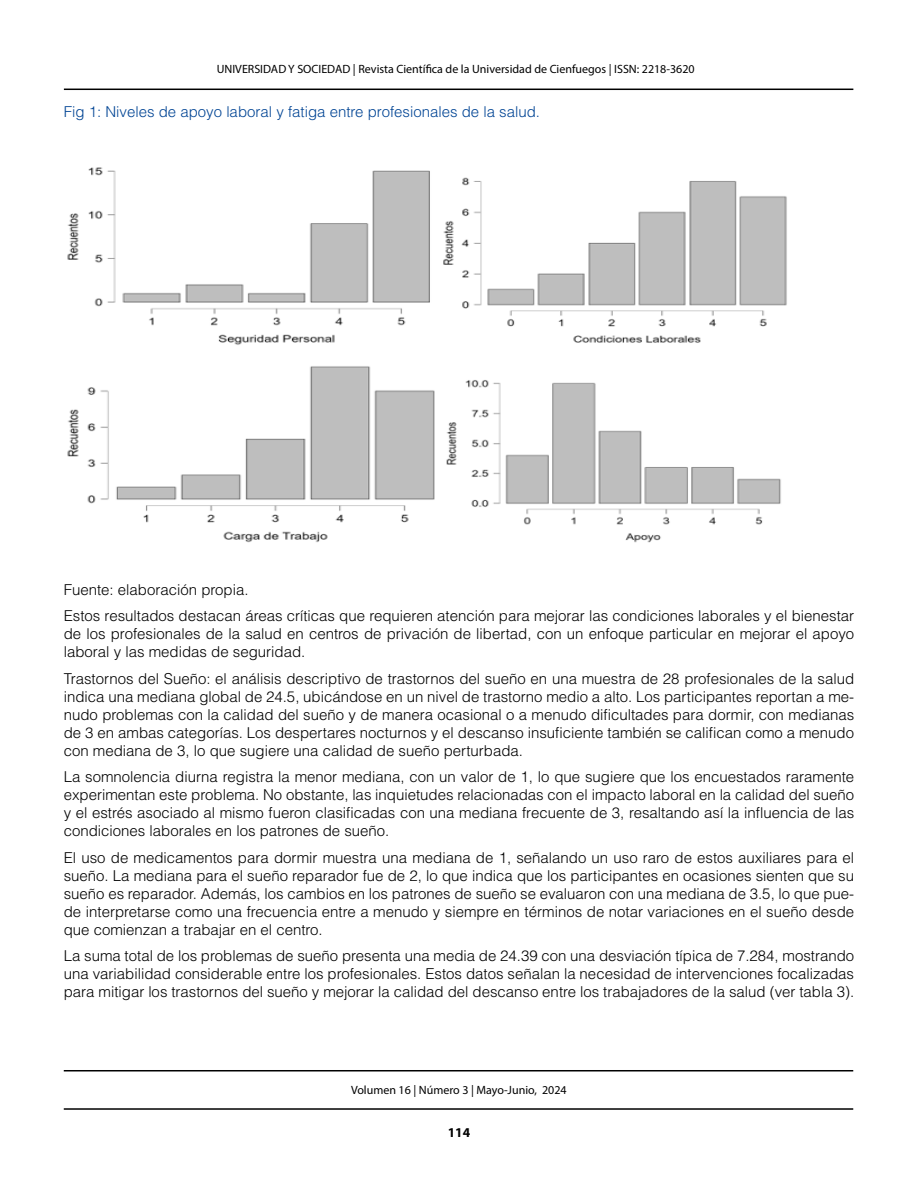
<style>
.page{position:relative;width:918px;height:1188px;background:#fff}
.page>*{position:absolute;margin:0;border:0;box-sizing:border-box;transform-origin:0 0}
.t1{font:300 15px/18px "Helvetica LT Std";color:#000;text-align:justify}
.t2{font:300 15px "Helvetica LT Std";color:#004494}
.t3{font:700 13.5px "Myriad Pro";color:#000}
.t4{font:12px "Myriad Pro";color:#000}
</style>
<div class="page">
<hr style="left:64px;top:89px;width:789px;height:1px;background:#000">
<hr style="left:64px;top:1108px;width:789px;height:2px;background:#000">
<hr style="left:64px;top:1070px;width:789px;height:1px;background:#000">
<img style="left:67px;top:167px;width:720px;height:376px">
<p class="t4" style="left:217px;top:61px;width:479px">UNIVERSIDAD Y SOCIEDAD | Revista Científica de la Universidad de Cienfuegos | ISSN: 2218-3620</p>
<p class="t2" style="left:64px;top:102px;width:478px">Fig 1: Niveles de apoyo laboral y fatiga entre profesionales de la salud.</p>
<p class="t1" style="left:64px;top:576px;width:792px;line-height:26.5px">Fuente: elaboración propia.<br>Estos resultados destacan áreas críticas que requieren atención para mejorar las condiciones laborales y el bienestar</p>
<p class="t1" style="left:64px;top:625px;width:792px">de los profesionales de la salud en centros de privación de libertad, con un enfoque particular en mejorar el apoyo laboral y las medidas de seguridad.</p>
<p class="t1" style="left:64px;top:669px;width:792px">Trastornos del Sueño: el análisis descriptivo de trastornos del sueño en una muestra de 28 profesionales de la salud indica una mediana global de 24.5, ubicándose en un nivel de trastorno medio a alto. Los participantes reportan a me&shy;nudo problemas con la calidad del sueño y de manera ocasional o a menudo dificultades para dormir, con medianas de 3 en ambas categorías. Los despertares nocturnos y el descanso insuficiente también se califican como a menudo con mediana de 3, lo que sugiere una calidad de sueño perturbada.</p>
<p class="t1" style="left:64px;top:768px;width:792px">La somnolencia diurna registra la menor mediana, con un valor de 1, lo que sugiere que los encuestados raramente experimentan este problema. No obstante, las inquietudes relacionadas con el impacto laboral en la calidad del sueño y el estrés asociado al mismo fueron clasificadas con una mediana frecuente de 3, resaltando así la influencia de las condiciones laborales en los patrones de sueño.</p>
<p class="t1" style="left:64px;top:848px;width:792px">El uso de medicamentos para dormir muestra una mediana de 1, señalando un uso raro de estos auxiliares para el sueño. La mediana para el sueño reparador fue de 2, lo que indica que los participantes en ocasiones sienten que su sueño es reparador. Además, los cambios en los patrones de sueño se evaluaron con una mediana de 3.5, lo que pue&shy;de interpretarse como una frecuencia entre a menudo y siempre en términos de notar variaciones en el sueño desde que comienzan a trabajar en el centro.</p>
<p class="t1" style="left:64px;top:947px;width:792px">La suma total de los problemas de sueño presenta una media de 24.39 con una desviación típica de 7.284, mostrando una variabilidad considerable entre los profesionales. Estos datos señalan la necesidad de intervenciones focalizadas para mitigar los trastornos del sueño y mejorar la calidad del descanso entre los trabajadores de la salud (ver tabla 3).</p>
<p class="t4" style="left:351px;top:1083px;width:217px">Volumen 16 | Número 3 | Mayo-Junio, 2024</p>
<p class="t3" style="left:448px;top:1124px;width:24px">114</p>
</div>
